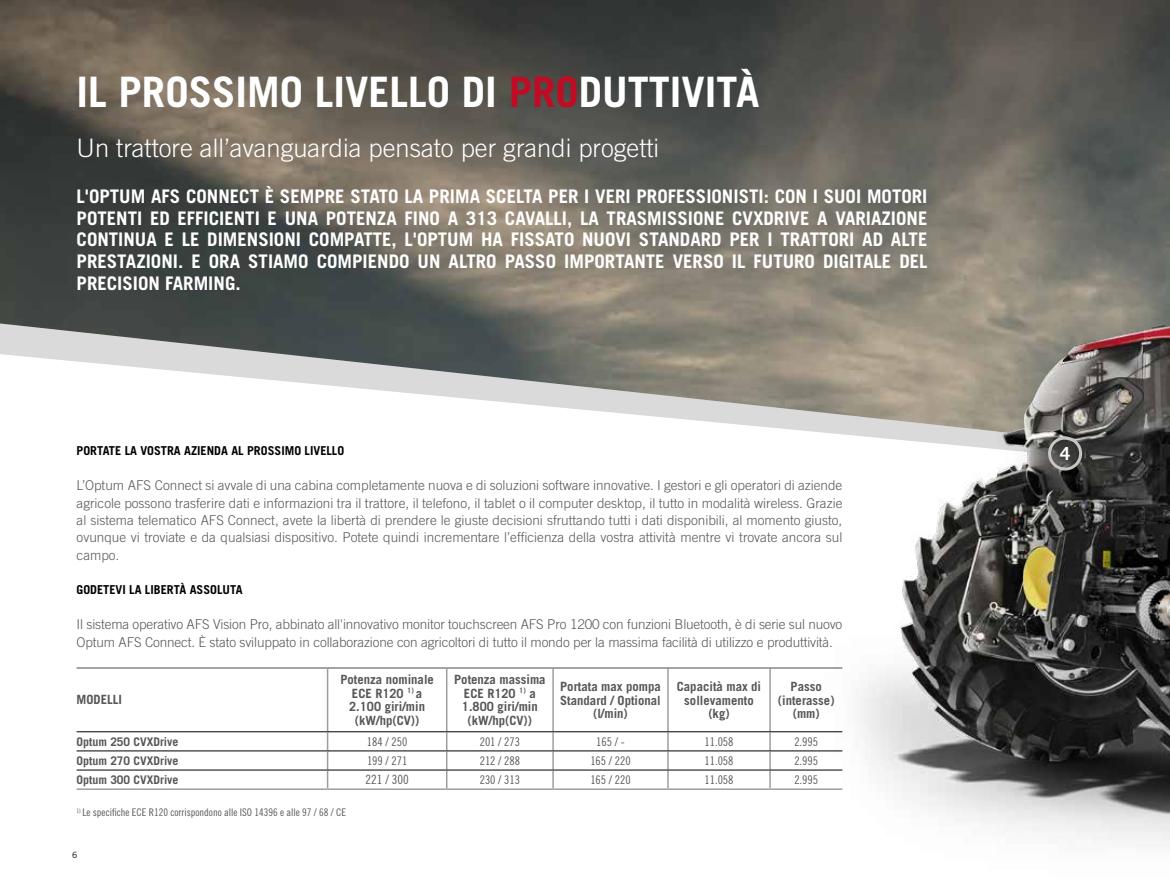
<style>
.page{position:relative;width:1170px;height:893px;background:#fff}
.page>*{position:absolute;margin:0;border:0;box-sizing:border-box;transform-origin:0 0}
.t1{font:700 42px "Trade Gothic LT Pro";color:#fff}
.t2{font:300 25.5px "Trade Gothic LT Pro";color:#fff}
.t3{font:700 18.75px/21.8px "Trade Gothic LT Pro";color:#fff;text-align:justify}
.t4{font:700 18px "Trade Gothic LT Pro";color:#fff}
.t5{font:300 13.5px/17.4px "Trade Gothic LT Pro";letter-spacing:-.01em;color:#575756;text-align:justify}
.t6{font:700 12.75px/13.5px "Trade Gothic LT Pro";color:#575756;text-align:center}
.t7{font:12.75px "Trade Gothic LT Pro Cn 18";color:#575756}
.t8{font:700 12.3px "Trade Gothic LT Pro";color:#000}
.t9{font:11.85px "Trade Gothic LT Pro Cn 18";color:#575756}
.t10{font:700 11.85px "Trade Gothic LT Pro";color:#575756}
.t11{font:10.5px "Trade Gothic LT Std Cn 18";color:#575756}
.t12{font:8.7px "Trade Gothic LT Pro";color:#000}
.s1{color:#c10b25}
</style>
<div class="page">
<img style="left:0;top:0;width:1169px;height:427px">
<img style="left:765px;top:58px;width:404px;height:788px">
<div style="left:1047px;top:436px;width:34px;height:34px;border:3px solid #c6c6c6;border-radius:50%"></div>
<hr style="left:77px;top:668px;width:250px;height:1px;background:#4a4a49">
<hr style="left:327px;top:668px;width:1px;height:63px;background:#9d9d9c">
<hr style="left:327px;top:668px;width:119px;height:1px;background:#4a4a49">
<hr style="left:446px;top:668px;width:107px;height:1px;background:#4a4a49">
<hr style="left:446px;top:668px;width:1px;height:63px;background:#9d9d9c">
<hr style="left:552px;top:668px;width:2px;height:63px;background:#9d9d9c">
<hr style="left:553px;top:668px;width:115px;height:1px;background:#4a4a49">
<hr style="left:667px;top:668px;width:1px;height:63px;background:#9d9d9c">
<hr style="left:668px;top:668px;width:102px;height:1px;background:#4a4a49">
<hr style="left:769px;top:668px;width:1px;height:63px;background:#9d9d9c">
<hr style="left:770px;top:668px;width:72px;height:1px;background:#4a4a49">
<hr style="left:77px;top:731px;width:250px;height:1px;background:#000">
<hr style="left:327px;top:731px;width:119px;height:1px;background:#000">
<hr style="left:446px;top:731px;width:107px;height:1px;background:#000">
<hr style="left:553px;top:731px;width:115px;height:1px;background:#000">
<hr style="left:668px;top:731px;width:102px;height:1px;background:#000">
<hr style="left:770px;top:731px;width:72px;height:1px;background:#000">
<hr style="left:77px;top:750px;width:250px;height:1px;background:#000">
<hr style="left:327px;top:750px;width:119px;height:1px;background:#000">
<hr style="left:446px;top:750px;width:107px;height:1px;background:#000">
<hr style="left:553px;top:750px;width:115px;height:1px;background:#000">
<hr style="left:668px;top:750px;width:102px;height:1px;background:#000">
<hr style="left:770px;top:750px;width:72px;height:1px;background:#000">
<hr style="left:77px;top:770px;width:250px;height:1px;background:#000">
<hr style="left:77px;top:788px;width:250px;height:2px;background:#9d9d9c">
<svg style="left:327px;top:732px;width:1px;height:56px"></svg>
<hr style="left:327px;top:770px;width:119px;height:1px;background:#000">
<hr style="left:327px;top:788px;width:119px;height:2px;background:#9d9d9c">
<svg style="left:446px;top:732px;width:1px;height:56px"></svg>
<hr style="left:446px;top:770px;width:107px;height:1px;background:#000">
<hr style="left:446px;top:788px;width:107px;height:2px;background:#9d9d9c">
<svg style="left:552px;top:732px;width:2px;height:56px"></svg>
<hr style="left:553px;top:770px;width:115px;height:1px;background:#000">
<hr style="left:553px;top:788px;width:115px;height:2px;background:#9d9d9c">
<svg style="left:667px;top:732px;width:1px;height:56px"></svg>
<hr style="left:668px;top:770px;width:102px;height:1px;background:#000">
<hr style="left:668px;top:788px;width:102px;height:2px;background:#9d9d9c">
<svg style="left:769px;top:732px;width:1px;height:56px"></svg>
<hr style="left:770px;top:770px;width:72px;height:1px;background:#000">
<hr style="left:770px;top:788px;width:72px;height:2px;background:#9d9d9c">
<h1 class="t1" style="left:77px;top:66px;width:684px">IL PROSSIMO LIVELLO DI <span class="s1">PRO</span>DUTTIVITÀ</h1>
<h2 class="t2" style="left:77px;top:132px;width:584px">Un trattore all’avanguardia pensato per grandi progetti</h2>
<p class="t3" style="left:77px;top:185px;width:852px">L'OPTUM AFS CONNECT È SEMPRE STATO LA PRIMA SCELTA PER I VERI PROFESSIONISTI: CON I SUOI MOTORI POTENTI ED EFFICIENTI E UNA POTENZA FINO A 313 CAVALLI, LA TRASMISSIONE CVXDRIVE A VARIAZIONE CONTINUA E LE DIMENSIONI COMPATTE, L'OPTUM HA FISSATO NUOVI STANDARD PER I TRATTORI AD ALTE PRESTAZIONI. E ORA STIAMO COMPIENDO UN ALTRO PASSO IMPORTANTE VERSO IL FUTURO DIGITALE DEL PRECISION FARMING.</p>
<p class="t8" style="left:77px;top:443px;width:269px">PORTATE LA VOSTRA AZIENDA AL PROSSIMO LIVELLO</p>
<p class="t5" style="left:77px;top:476px;width:767px">L’Optum AFS Connect si avvale di una cabina completamente nuova e di soluzioni software innovative. I gestori e gli operatori di aziende agricole possono trasferire dati e informazioni tra il trattore, il telefono, il tablet o il computer desktop, il tutto in modalità wireless. Grazie al sistema telematico AFS Connect, avete la libertà di prendere le giuste decisioni sfruttando tutti i dati disponibili, al momento giusto, ovunque vi troviate e da qualsiasi dispositivo. Potete quindi incrementare l’efficienza della vostra attività mentre vi trovate ancora sul campo.</p>
<p class="t8" style="left:77px;top:582px;width:167px">GODETEVI LA LIBERTÀ ASSOLUTA</p>
<p class="t5" style="left:77px;top:615px;width:767px">Il sistema operativo AFS Vision Pro, abbinato all'innovativo monitor touchscreen AFS Pro 1200 con funzioni Bluetooth, è di serie sul nuovo<br>Optum AFS Connect. È stato sviluppato in collaborazione con agricoltori di tutto il mondo per la massima facilità di utilizzo e produttività.</p>
<p class="t6" style="left:77px;top:693px;width:47px">MODELLI</p>
<p class="t6" style="left:340px;top:673px;width:95px">Potenza nominale<br>ECE R120 <sup>1)</sup> a<br>2.100 giri/min (kW/hp(CV))</p>
<p class="t6" style="left:454px;top:673px;width:93px">Potenza massima<br>ECE R120 <sup>1)</sup> a<br>1.800 giri/min (kW/hp(CV))</p>
<p class="t6" style="left:560px;top:679px;width:102px">Portata max pompa<br>Standard / Optional (l/min)</p>
<p class="t6" style="left:676px;top:679px;width:86px">Capacità max di sollevamento (kg)</p>
<p class="t6" style="left:777px;top:679px;width:58px">Passo (interasse) (mm)</p>
<p class="t10" style="left:77px;top:734px;width:103px">Optum 250 CVXDrive</p>
<p class="t9" style="left:367px;top:734px;width:42px">184 / 250</p>
<p class="t9" style="left:479px;top:734px;width:42px">201 / 273</p>
<p class="t9" style="left:596px;top:734px;width:30px">165 / -</p>
<p class="t9" style="left:704px;top:734px;width:31px">11.058</p>
<p class="t9" style="left:794px;top:734px;width:25px">2.995</p>
<p class="t10" style="left:77px;top:753px;width:103px">Optum 270 CVXDrive</p>
<p class="t9" style="left:367px;top:753px;width:42px">199 / 271</p>
<p class="t9" style="left:479px;top:753px;width:42px">212 / 288</p>
<p class="t9" style="left:590px;top:753px;width:42px">165 / 220</p>
<p class="t9" style="left:704px;top:753px;width:31px">11.058</p>
<p class="t9" style="left:794px;top:753px;width:25px">2.995</p>
<p class="t10" style="left:77px;top:772px;width:103px">Optum 300 CVXDrive</p>
<p class="t7" style="left:365px;top:772px;width:45px">221 / 300</p>
<p class="t9" style="left:479px;top:772px;width:42px">230 / 313</p>
<p class="t9" style="left:590px;top:772px;width:42px">165 / 220</p>
<p class="t9" style="left:704px;top:772px;width:31px">11.058</p>
<p class="t9" style="left:794px;top:772px;width:25px">2.995</p>
<p class="t11" style="left:77px;top:806px;width:271px"><sup>1)</sup> Le specifiche ECE R120 corrispondono alle ISO 14396 e alle 97 / 68 / CE</p>
<p class="t12" style="left:72px;top:849px;width:7px">6</p>
<h3 class="t4" style="left:1059px;top:442px;width:12px">4</h3>
</div>
